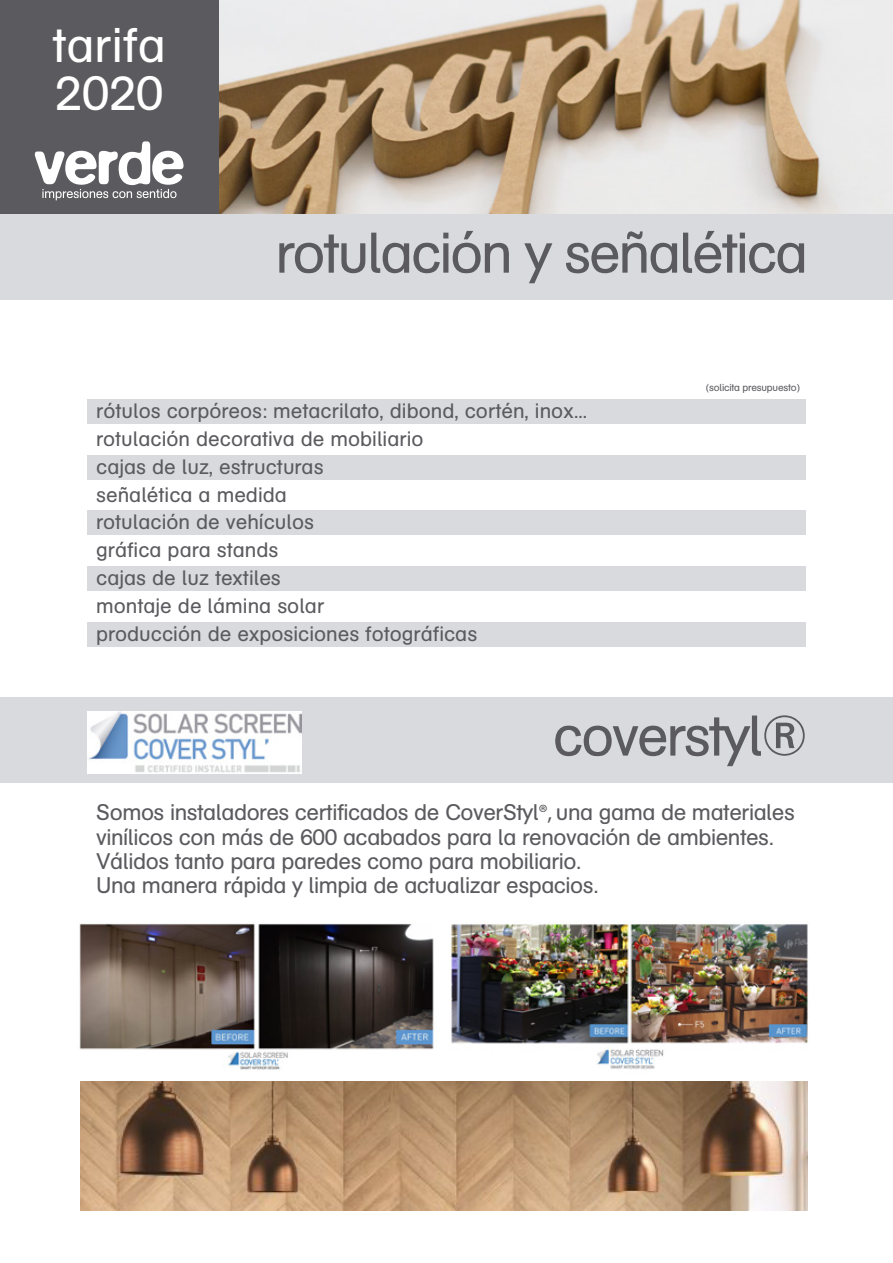
<style>
.page{position:relative;width:893px;height:1263px;background:#fff}
.page>*{position:absolute;margin:0;border:0;box-sizing:border-box;transform-origin:0 0}
.t1{font:56.7px "AG Schulbuch BQ";letter-spacing:-.04em;color:#5b5b5f}
.t2{font:48.15px/47.8px "AG Schulbuch BQ";color:#fff}
.t3{font:22.35px/24.2px "AG Schulbuch BQ";letter-spacing:-.02em;color:#5b5b5f}
.t4{font:20.7px/27.8px "AG Schulbuch BQ";color:#5b5b5f}
.t5{font:10.05px "AG Schulbuch BQ";letter-spacing:-.02em;color:#5b5b5f}
.s1{font-family:"Myriad Pro"}
</style>
<div class="page">
<img style="left:218px;top:0;width:675px;height:215px">
<div style="left:0;top:0;width:218px;height:221px;background:#5b5b5f"></div>
<div style="left:0;top:215px;width:893px;height:85px;background:#d8dade"></div>
<svg style="left:35px;top:141px;width:149px;height:59px"></svg>
<div style="left:0;top:698px;width:893px;height:85px;background:#d8dade"></div>
<div style="left:87px;top:399px;width:719px;height:25px;background:#d8dade"></div>
<div style="left:87px;top:455px;width:719px;height:24px;background:#d8dade"></div>
<div style="left:87px;top:510px;width:719px;height:25px;background:#d8dade"></div>
<div style="left:87px;top:566px;width:719px;height:25px;background:#d8dade"></div>
<div style="left:87px;top:622px;width:719px;height:25px;background:#d8dade"></div>
<img style="left:451px;top:921px;width:358px;height:148px">
<img style="left:79px;top:923px;width:355px;height:147px">
<img style="left:87px;top:712px;width:215px;height:62px">
<img style="left:80px;top:1081px;width:727px;height:129px">
<h2 class="t2" style="left:52px;top:22px;width:115px">tarifa<br>2020</h2>
<h1 class="t1" style="left:275px;top:221px;width:534px">rotulación y señalética</h1>
<p class="t5" style="left:706px;top:382px;width:96px">(solicita presupuesto)</p>
<p class="t4" style="left:96px;top:397px;width:492px">rótulos corpóreos: metacrilato, dibond, cortén, inox... rotulación decorativa de mobiliario<br>cajas de luz, estructuras<br>señalética a medida<br>rotulación de vehículos<br>gráfica para stands<br>cajas de luz textiles<br>montaje de lámina solar<br>producción de exposiciones fotográficas</p>
<h1 class="t1" style="left:553px;top:704px;width:257px">coverstyl®</h1>
<p class="t3" style="left:96px;top:801px;width:700px">Somos instaladores certificados de CoverStyl<span class="s1">®,</span> una gama de materiales vinílicos con más de 600 acabados para la renovación de ambientes.<br>Válidos tanto para paredes como para mobiliario.<br>Una manera rápida y limpia de actualizar espacios.</p>
</div>
